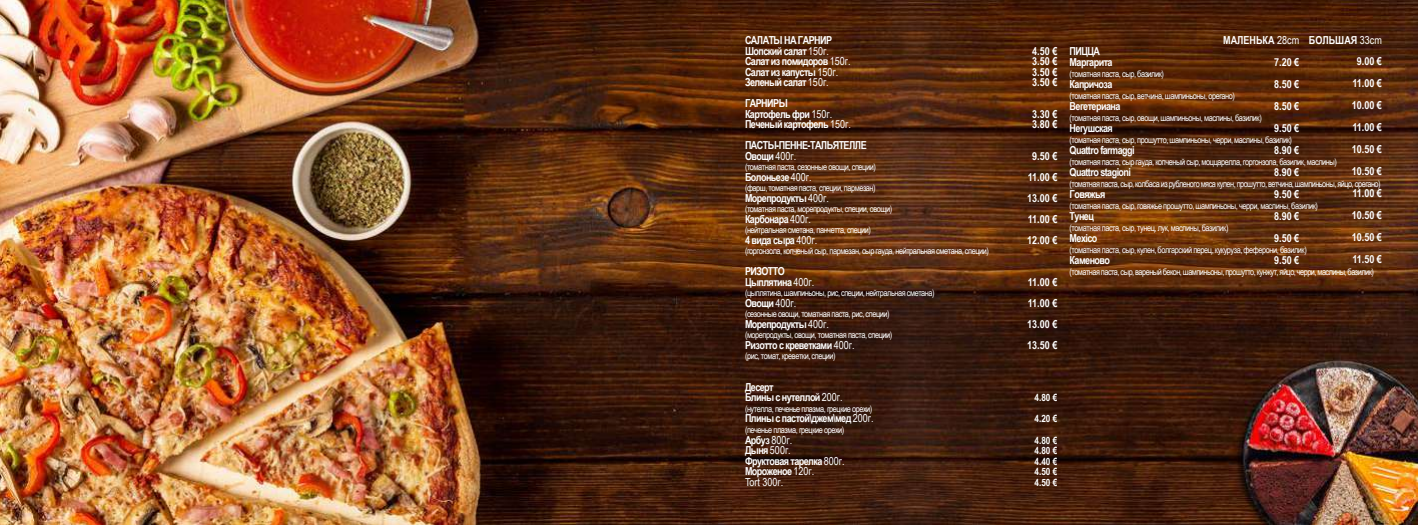
<style>
.page{position:relative;width:1418px;height:525px;background:#fff}
.page>*{position:absolute;margin:0;border:0;box-sizing:border-box;transform-origin:0 0}
.t1{font:700 11px/10.5px "Arial Narrow";letter-spacing:-.05em;color:#fff}
.t2{font:700 11px/22px "Arial Narrow";color:#fff;text-align:center}
.t3{font:700 10px/10.5px "Arial Narrow";color:#fff;text-align:justify}
.t4{font:9px "Arial Narrow";letter-spacing:-.05em;color:#fff}
.s1{font-weight:400}
</style>
<div class="page">
<img style="left:717px;top:0;width:700px;height:524px">
<img style="left:0;top:0;width:717px;height:524px">
<p class="t1" style="left:745px;top:34px;width:107px">САЛАТЫ НА ГАРНИР<br>Шопский салат <span class="s1">150г.<br></span>Салат из помидоров <span class="s1">150г.<br></span>Салат из капусты <span class="s1">150г.<br></span>Зеленый салат <span class="s1">150г.</span></p>
<p class="t1" style="left:745px;top:97px;width:107px">ГАРНИРЫ<br>Картофель фри <span class="s1">150г.<br></span>Печеный картофель <span class="s1">150г.</span></p>
<p class="t1" style="left:745px;top:139px;width:123px">ПАСТЫ-ПЕННЕ-ТАЛЬЯТЕЛЛЕ<br>Овощи <span class="s1">400г.</span></p>
<p class="t4" style="left:745px;top:160px;width:132px">(томатная паста, сезонные овощи, специи)</p>
<p class="t1" style="left:745px;top:171px;width:68px">Болоньезе <span class="s1">400г.</span></p>
<p class="t4" style="left:745px;top:181px;width:132px">(фарш, томатная паста, специи, пармезан)</p>
<p class="t1" style="left:745px;top:192px;width:85px">Морепродукты <span class="s1">400г.</span></p>
<p class="t4" style="left:745px;top:202px;width:149px">(томатная паста, морепродукты, специи, овощи)</p>
<p class="t1" style="left:745px;top:213px;width:67px">Карбонара <span class="s1">400г.</span></p>
<p class="t4" style="left:745px;top:223px;width:128px">(нейтральная сметана, панчетта, специи)</p>
<p class="t1" style="left:745px;top:234px;width:74px">4 вида сыра <span class="s1">400г.</span></p>
<p class="t4" style="left:745px;top:244px;width:245px">(горгонзола, копченый сыр, пармезан, сыр гауда, нейтральная сметана, специи)</p>
<p class="t1" style="left:745px;top:265px;width:71px">РИЗОТТО<br>Цыплятина <span class="s1">400г.</span></p>
<p class="t4" style="left:745px;top:286px;width:191px">(цыплятина, шампиньоны, рис, специи, нейтральная сметана)</p>
<p class="t1" style="left:745px;top:297px;width:53px">Овощи <span class="s1">400г.</span></p>
<p class="t4" style="left:745px;top:307px;width:146px">(сезонные овощи, томатная паста, рис, специи)</p>
<p class="t1" style="left:745px;top:318px;width:85px">Морепродукты <span class="s1">400г.</span></p>
<p class="t4" style="left:745px;top:328px;width:149px">(морепродукты, овощи, томатная паста, специи)</p>
<p class="t1" style="left:745px;top:339px;width:111px">Ризотто с креветками <span class="s1">400г.</span></p>
<p class="t4" style="left:745px;top:349px;width:92px">(рис, томат, креветки, специи)</p>
<p class="t1" style="left:745px;top:381px;width:99px">Десерт<br>Блины с нутеллой <span class="s1">200г.</span></p>
<p class="t4" style="left:745px;top:402px;width:129px">(нутелла, печенье плазма, грецкие орехи)</p>
<p class="t1" style="left:745px;top:412px;width:130px">Плины с пастой\джем\мед <span class="s1">200г.</span></p>
<p class="t4" style="left:745px;top:423px;width:101px">(печенье плазма, грецкие орехи)</p>
<p class="t1" style="left:745px;top:433px;width:101px">Арбуз <span class="s1">800г.<br></span>Дыня <span class="s1">500г.<br></span>Фруктовая тарелка <span class="s1">800г.<br></span>Мороженое <span class="s1">120г.<br>Tort 300г.</span></p>
<p class="t1" style="left:1032px;top:45px;width:27px;text-align:justify">4.50 € 3.50 € 3.50 € 3.50 €</p>
<p class="t1" style="left:1032px;top:108px;width:27px">3.30 €<br>3.80 €</p>
<p class="t2" style="left:1027px;top:145px;width:32px;line-height:21px">9.50 €<br>11.00 €<br>13.00 €<br>11.00 €<br>12.00 €</p>
<p class="t1" style="left:1027px;top:271px;width:32px;line-height:21px;text-align:justify">11.00 € 11.00 € 13.00 € 13.50 €</p>
<p class="t2" style="left:1223px;top:29px;width:160px">МАЛЕНЬКА <span class="s1">28cm</span> БОЛЬШАЯ <span class="s1">33cm</span></p>
<p class="t1" style="left:1069px;top:45px;width:44px;line-height:11px">ПИЦЦА<br>Маргарита</p>
<p class="t4" style="left:1069px;top:67px;width:96px">(томатная паста, сыр, базилик)</p>
<p class="t1" style="left:1069px;top:78px;width:44px">Капричоза</p>
<p class="t4" style="left:1069px;top:89px;width:167px">(томатная паста, сыр, ветчина, шампиньоны, орегано)</p>
<p class="t1" style="left:1069px;top:100px;width:52px">Вегетериана</p>
<p class="t4" style="left:1069px;top:111px;width:194px">(томатная паста, сыр, овощи, шампиньоны, маслины, базилик)</p>
<p class="t1" style="left:1069px;top:122px;width:45px">Негушская</p>
<p class="t4" style="left:1069px;top:133px;width:224px">(томатная паста, сыр, прошутто, шампиньоны, черри, маслины, базилик)</p>
<p class="t1" style="left:1069px;top:144px;width:66px">Quattro farmaggi</p>
<p class="t4" style="left:1069px;top:155px;width:269px">(томатная паста, сыр гауда, копченый сыр, моццарелла, горгонзола, базилик, маслины)</p>
<p class="t1" style="left:1069px;top:166px;width:63px">Quattro stagioni</p>
<p class="t4" style="left:1069px;top:177px;width:312px">(томатная паста, сыр, колбаса из рубленого мяса кулен, прошутто, ветчина, шампиньоны, яйцо, орегано)</p>
<p class="t1" style="left:1069px;top:188px;width:37px">Говяжья</p>
<p class="t4" style="left:1069px;top:199px;width:250px">(томатная паста, сыр, говяжье прошутто, шампиньоны, черри, маслины, базилик)</p>
<p class="t1" style="left:1069px;top:210px;width:26px">Тунец</p>
<p class="t4" style="left:1069px;top:221px;width:160px">(томатная паста, сыр, тунец, лук, маслины, базилик)</p>
<p class="t1" style="left:1069px;top:232px;width:29px">Mexico</p>
<p class="t4" style="left:1069px;top:243px;width:239px">(томатная паста, сыр, кулен, болгарский перец, кукуруза, феферони, базилик)</p>
<p class="t1" style="left:1069px;top:254px;width:42px">Каменово</p>
<p class="t4" style="left:1069px;top:265px;width:306px">(томатная паста, сыр, вареный бекон, шампиньоны, прошутто, кунжут, яйцо, черри, маслины, базилик)</p>
<p class="t2" style="left:1351px;top:50px;width:32px">9.00 €<br>11.00 €<br>10.00 €<br>11.00 €<br>10.50 €<br>10.50 €<br>11.00 €<br>10.50 €<br>10.50 €<br>11.50 €</p>
<p class="t1" style="left:1274px;top:50px;width:27px;line-height:22px;text-align:justify">7.20 € 8.50 € 8.50 € 9.50 € 8.90 € 8.90 € 9.50 € 8.90 € 9.50 € 9.50 €</p>
<p class="t3" style="left:1034px;top:386px;width:24px;line-height:21px">4.80 € 4.20 € 4.80 €</p>
<p class="t3" style="left:1034px;top:444px;width:24px">4.80 € 4.40 € 4.50 € 4.50 €</p>
</div>
